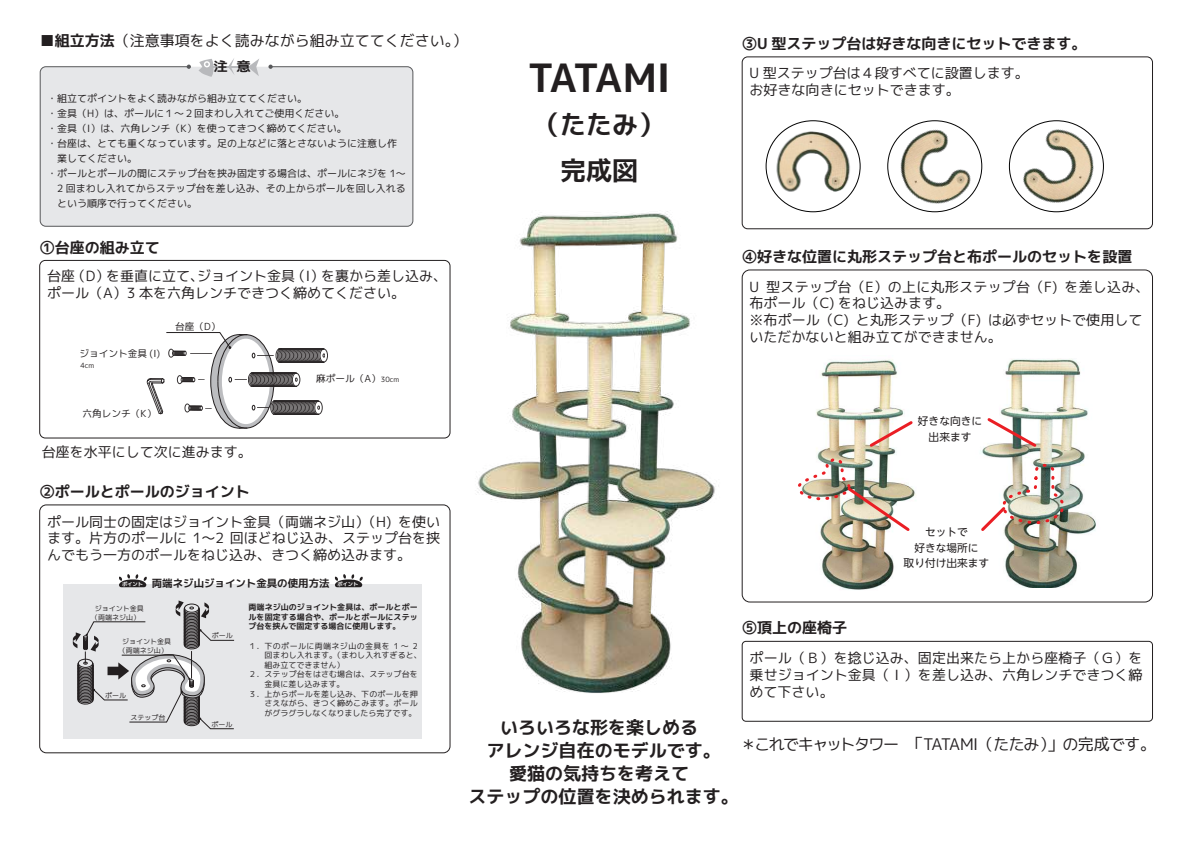
<style>
.page{position:relative;width:1191px;height:842px;background:#fff}
.page>*{position:absolute;margin:0;border:0;box-sizing:border-box;transform-origin:0 0}
.t1{font:39px "Mig Mix 1 P Bold";letter-spacing:-.11em;color:#231f20}
.t2{font:26px/46.2px "Mig Mix 1 P Bold";color:#231f20;text-align:center}
.t3{font:18px/23px "Mig Mix 1 P Bold";color:#231f20;text-align:center}
.t4{font:16px "Mig Mix 1 P Regular";letter-spacing:-.085em;color:#231f20}
.t5{font:15px "Mig Mix 1 P Bold";color:#231f20}
.t6{font:15px "Mig Mix 1 P Regular";color:#231f20}
.t7{font:14px/16.8px "Mig Mix 1 P Regular";color:#231f20}
.t8{font:13px "Mig Mix 1 P Bold";color:#231f20;scale:1.1 1}
.t9{font:10.7px/15.7px "UD Shin Go NT Pr 6 N";color:#231f20;text-align:center}
.t10{font:10.4px "Mig Mix 1 P Bold";color:#231f20}
.t11{font:10px "Mig Mix 1 P Regular";color:#231f20}
.t12{font:9.7px "Mig Mix 1 P Regular";color:#231f20}
.t13{font:8px "Mig Mix 1 P Regular";letter-spacing:.01em;color:#231f20}
.t14{font:8px/9.6px "Mig Mix 1 P Bold";letter-spacing:.01em;color:#231f20;text-align:justify}
.t15{font:8px "Mig Mix 1 P Regular";letter-spacing:.045em;color:#231f20}
.t16{font:7.2px "Mig Mix 1 P Regular";color:#231f20}
.t17{font:7px/9px "Mig Mix 1 P Regular";color:#231f20;text-align:center}
.t18{font:5.2px "Mig Mix 1 P Bold";color:#fff}
.s1{font-family:"Mig Mix 1 P Bold"}
.s2{font-size:7.2px}
</style>
<div class="page">
<div style="left:63px;top:584px;width:359px;height:154px;background:#e6e7e9"></div>
<div style="left:40px;top:66px;width:373px;height:161px;background:#e6e7e9;border:1px solid #57585a;border-radius:6px"></div>
<svg style="left:198px;top:59px;width:15px;height:18px"></svg>
<hr style="left:210px;top:66px;width:40px;height:2px;background:#b8b9bc">
<svg style="left:249px;top:59px;width:10px;height:17px"></svg>
<svg style="left:229px;top:58px;width:5px;height:16px"></svg>
<svg style="left:187px;top:65px;width:4px;height:4px"></svg>
<svg style="left:268px;top:65px;width:5px;height:4px"></svg>
<svg style="left:119px;top:574px;width:28px;height:13px"></svg>
<svg style="left:335px;top:574px;width:28px;height:13px"></svg>
<svg style="left:73px;top:600px;width:161px;height:129px"></svg>
<svg style="left:147px;top:332px;width:181px;height:97px"></svg>
<img style="left:477px;top:211px;width:242px;height:482px">
<div style="left:39px;top:260px;width:411px;height:178px;border:1px solid #231f20;border-radius:6px"></div>
<div style="left:39px;top:504px;width:411px;height:249px;border:1px solid #231f20;border-radius:7px"></div>
<div style="left:741px;top:56px;width:412px;height:173px;border:1px solid #231f20;border-radius:6px"></div>
<div style="left:741px;top:641px;width:412px;height:81px;border:1px solid #231f20;border-radius:4px"></div>
<img style="left:980px;top:359px;width:116px;height:225px">
<img style="left:816px;top:359px;width:100px;height:231px">
<svg style="left:985px;top:415px;width:54px;height:34px"></svg>
<svg style="left:867px;top:418px;width:48px;height:31px"></svg>
<img style="left:978px;top:462px;width:88px;height:181px">
<img style="left:798px;top:457px;width:114px;height:77px">
<img style="left:767px;top:121px;width:94px;height:85px">
<img style="left:869px;top:120px;width:126px;height:110px">
<img style="left:995px;top:120px;width:128px;height:110px">
<p class="t6" style="left:40px;top:30px;width:429px"><span class="s1">■組立方法</span>（注意事項をよく読みながら組み立ててください。）</p>
<p class="t8" style="left:213px;top:57px;width:35px">注 意</p>
<p class="t11" style="left:47px;top:91px;width:261px">・組立てポイントをよく読みながら組み立ててください。</p>
<p class="t11" style="left:47px;top:106px;width:299px">・金具（H）は、ポールに１～２回まわし入れてご使用ください。</p>
<p class="t11" style="left:47px;top:121px;width:301px">・金具（I）は、六角レンチ（K）を使ってきつく締めてください。</p>
<p class="t11" style="left:47px;top:136px;width:351px">・台座は、とても重くなっています。足の上などに落とさないように注意し作</p>
<p class="t11" style="left:57px;top:151px;width:82px">業してください。</p>
<p class="t11" style="left:47px;top:166px;width:360px">・ポールとポールの間にステップ台を挟み固定する場合は、ポールにネジを 1〜</p>
<p class="t11" style="left:57px;top:181px;width:350px">2 回まわし入れてからステップ台を差し込み、その上からポールを回し入れる</p>
<p class="t11" style="left:57px;top:196px;width:142px">という順序で行ってください。</p>
<h1 class="t1" style="left:528px;top:50px;width:144px">TATAMI</h1>
<h2 class="t2" style="left:534px;top:101px;width:131px">（たたみ）完成図</h2>
<p class="t5" style="left:40px;top:237px;width:121px">①台座の組み立て</p>
<p class="t7" style="left:47px;top:268px;width:401px">台座（D）を垂直に立て、ジョイント金具（I）を裏から差し込み、ポール（A）3 本を六角レンチできつく締めてください。</p>
<p class="t12" style="left:79px;top:347px;width:82px">ジョイント金具 (I)</p>
<p class="t16" style="left:80px;top:360px;width:15px">4cm</p>
<p class="t12" style="left:175px;top:319px;width:47px">台座（D）</p>
<p class="t12" style="left:83px;top:407px;width:75px">六角レンチ（K）</p>
<p class="t7" style="left:42px;top:443px;width:212px">台座を水平にして次に進みます。</p>
<p class="t5" style="left:40px;top:481px;width:211px">②ポールとポールのジョイント</p>
<p class="t12" style="left:316px;top:372px;width:85px">麻ポール（A）<span class="s2">30cm</span></p>
<p class="t7" style="left:47px;top:513px;width:394px;text-align:justify">ポール同士の固定はジョイント金具（両端ネジ山）（H) を使います。片方のポールに 1〜2 回ほどねじ込み、ステップ台を挟んでもう一方のポールをねじ込み、きつく締め込みます。</p>
<p class="t10" style="left:152px;top:575px;width:179px">両端ネジ山ジョイント金具の使用方法</p>
<p class="t14" style="left:248px;top:602px;width:171px">両端ネジ山のジョイント金具は、ポールとポールを固定する場合や、ポールとポールにステップ台を挟んで固定する場合に使用します。</p>
<p class="t15" style="left:248px;top:640px;width:171px">１．下のポールに両端ネジ山の金具を 1 ～ 2</p>
<p class="t13" style="left:264px;top:650px;width:159px">回まわし入れます。（まわし入れすぎると、</p>
<p class="t13" style="left:264px;top:659px;width:81px">組み立てできません）</p>
<p class="t13" style="left:248px;top:669px;width:171px">２．ステップ台をはさむ場合は、ステップ台を</p>
<p class="t13" style="left:264px;top:678px;width:81px">金具に差し込みます。</p>
<p class="t13" style="left:248px;top:688px;width:171px">３．上からポールを差し込み、下のポールを押</p>
<p class="t13" style="left:264px;top:698px;width:155px">さえながら、きつく締めこみます。ポール</p>
<p class="t13" style="left:264px;top:707px;width:153px">がグラグラしなくなりましたら完了です。</p>
<p class="t18" style="left:122px;top:580px;width:23px">ポイント</p>
<p class="t18" style="left:337px;top:580px;width:22px">ポイント</p>
<p class="t17" style="left:91px;top:603px;width:54px">ジョイント金具（両端ネジ山）</p>
<p class="t17" style="left:119px;top:637px;width:54px">ジョイント金具（両端ネジ山）</p>
<p class="t17" style="left:212px;top:631px;width:22px">ポール</p>
<p class="t17" style="left:105px;top:691px;width:22px">ポール</p>
<p class="t17" style="left:130px;top:713px;width:36px">ステップ台</p>
<p class="t17" style="left:211px;top:720px;width:22px">ポール</p>
<p class="t3" style="left:468px;top:716px;width:271px">いろいろな形を楽しめる<br>アレンジ自在のモデルです。<br>愛猫の気持ちを考えて<br>ステップの位置を決められます。</p>
<p class="t5" style="left:742px;top:33px;width:346px">③U 型ステップ台は好きな向きにセットできます。</p>
<p class="t7" style="left:749px;top:65px;width:281px">U 型ステップ台は４段すべてに設置します。お好きな向きにセットできます。</p>
<p class="t5" style="left:742px;top:246px;width:391px">④好きな位置に丸形ステップ台と布ポールのセットを設置</p>
<p class="t7" style="left:749px;top:278px;width:401px">U 型ステップ台（E）の上に丸形ステップ台（F) を差し込み、布ポール（C) をねじ込みます。<br>※布ポール（C) と丸形ステップ（F) は必ずセットで使用していただかないと組み立てができません。</p>
<p class="t9" style="left:918px;top:413px;width:66px">好きな向きに出来ます</p>
<p class="t9" style="left:903px;top:524px;width:87px">セットで<br>好きな場所に<br>取り付け出来ます</p>
<p class="t5" style="left:742px;top:617px;width:106px">⑤頂上の座椅子</p>
<p class="t7" style="left:749px;top:649px;width:394px;text-align:justify">ポール（Ｂ）を捻じ込み、固定出来たら上から座椅子（Ｇ）を乗せジョイント金具（Ｉ）を差し込み、六角レンチできつく締めて下さい。</p>
<p class="t4" style="left:740px;top:733px;width:417px">＊これでキャットタワー　「TATAMI（たたみ）」の完成です。</p>
</div>
